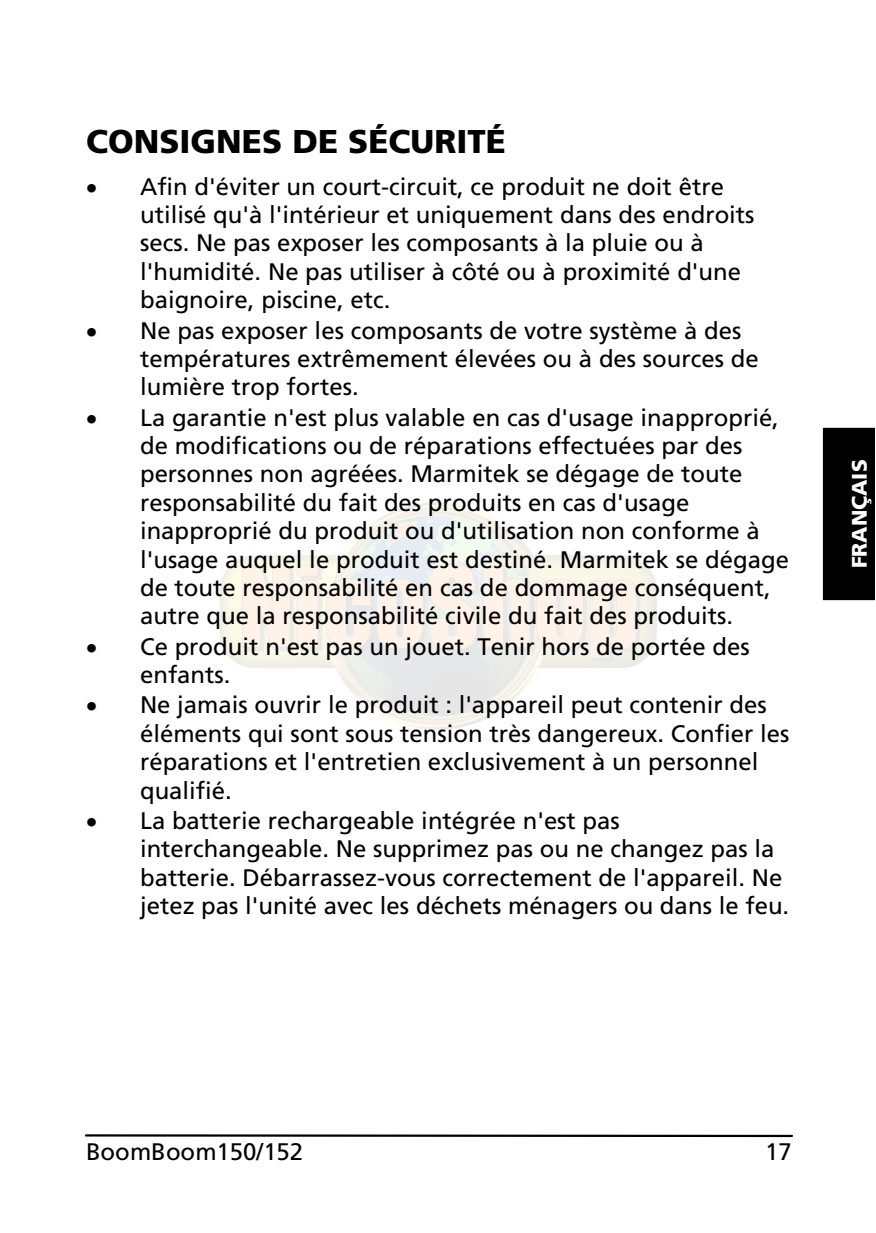
<style>
.page{position:relative;width:876px;height:1233px;background:#fff}
.page>*{position:absolute;margin:0;border:0;box-sizing:border-box;transform-origin:0 0}
.t1{font:900 33px "Frutiger";color:#000}
.t2{font:24px/28.8px "Frutiger LT Std";color:#000}
.t3{font:900 21px "Frutiger LT Std";color:#fff}
</style>
<div class="page">
<hr style="left:86px;top:1134px;width:706px;height:3px;background:#000">
<div style="left:823px;top:428px;width:52px;height:172px;background:#000"></div>
<h1 class="t1" style="left:86px;top:128px;width:421px">CONSIGNES DE SÉCURITÉ</h1>
<p class="t2" style="left:140px;top:173px;width:651px">Afin d'éviter un court-circuit, ce produit ne doit être utilisé qu'à l'intérieur et uniquement dans des endroits secs. Ne pas exposer les composants à la pluie ou à l'humidité. Ne pas utiliser à côté ou à proximité d'une baignoire, piscine, etc.<br>Ne pas exposer les composants de votre système à des températures extrêmement élevées ou à des sources de lumière trop fortes.<br>La garantie n'est plus valable en cas d'usage inapproprié, de modifications ou de réparations effectuées par des personnes non agréées. Marmitek se dégage de toute responsabilité du fait des produits en cas d'usage inapproprié du produit ou d'utilisation non conforme à l'usage auquel le produit est destiné. Marmitek se dégage de toute responsabilité en cas de dommage conséquent, autre que la responsabilité civile du fait des produits.<br>Ce produit n'est pas un jouet. Tenir hors de portée des enfants.<br>Ne jamais ouvrir le produit : l'appareil peut contenir des éléments qui sont sous tension très dangereux. Confier les réparations et l'entretien exclusivement à un personnel qualifié.<br>La batterie rechargeable intégrée n'est pas interchangeable. Ne supprimez pas ou ne changez pas la batterie. Débarrassez-vous correctement de l'appareil. Ne jetez pas l'unité avec les déchets ménagers ou dans le feu.</p>
<p class="t3" style="left:851px;top:568px;width:110px;rotate:-90deg">FRANÇAIS</p>
<p class="t2" style="left:86px;top:1138px;width:219px">BoomBoom150/152</p>
<p class="t2" style="left:765px;top:1138px;width:28px">17</p>
</div>
